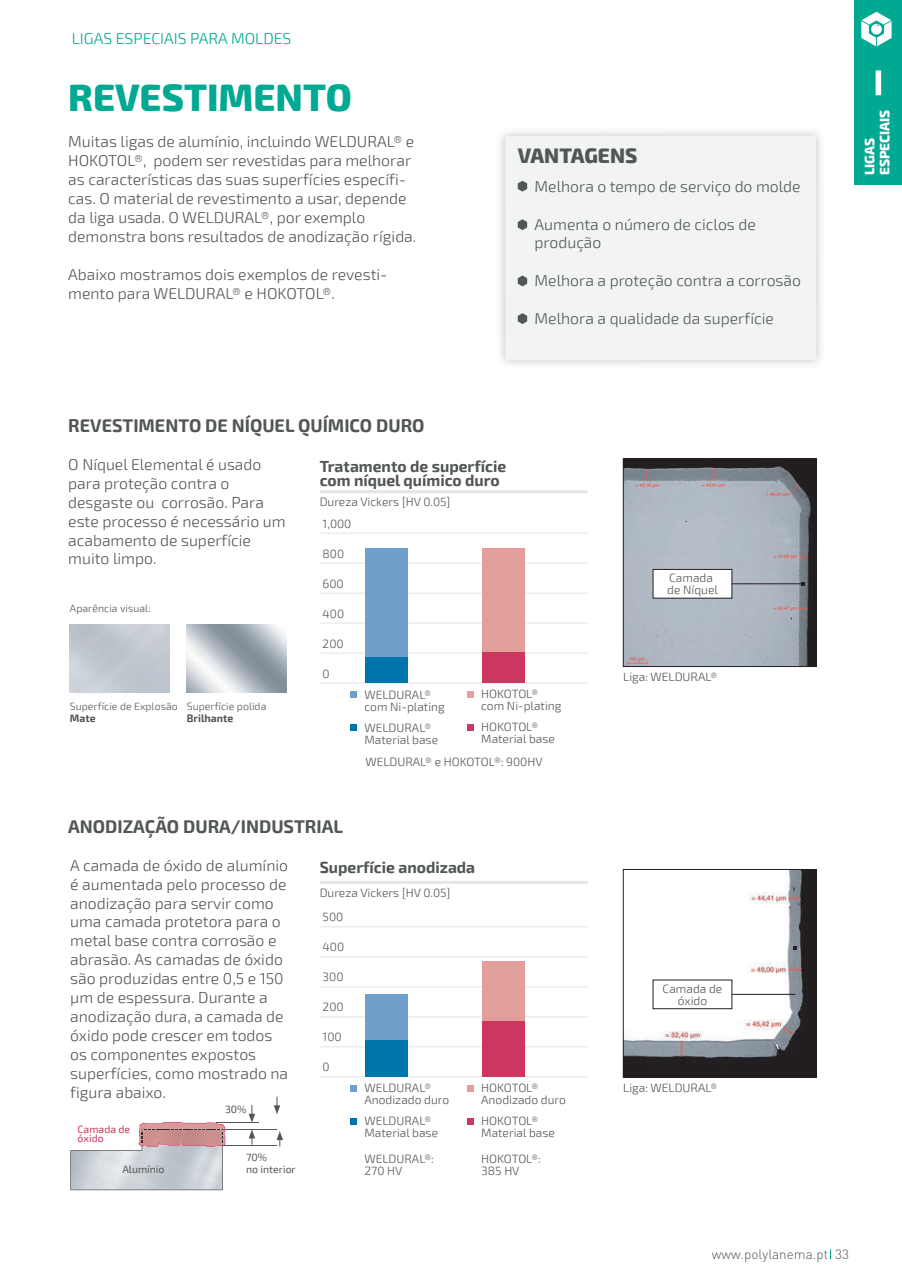
<style>
.page{position:relative;width:902px;height:1272px;background:#fff}
.page>*{position:absolute;margin:0;border:0;box-sizing:border-box;transform-origin:0 0}
.t1{font:800 37.5px "Exo 2";color:#00a992}
.t2{font:800 20.55px "Exo 2";color:#525656}
.t3{font:700 18px "Exo 2";color:#525656}
.t4{font:300 15.75px/18.9px "Exo 2";color:#525656}
.t5{font:700 15.75px/13.5px "Exo 2";color:#525656}
.t6{font:300 15.75px "Exo 2";color:#00a992}
.t7{font:300 13.5px "DIN Pro";color:#535757}
.t8{font:800 13.5px/15px "Exo 2";color:#fff}
.t9{font:300 12px/12px "Exo 2";color:#525656}
.t10{font:300 10.5px "Exo 2";letter-spacing:.005em;color:#525656}
.t11{font:10.5px/12px "Exo 2";color:#525656}
.t12{font:700 10.5px "Exo 2";letter-spacing:.005em;color:#525656}
.t13{font:10.5px/9px "Exo 2";color:#cb375f}
</style>
<div class="page">
<hr style="left:216px;top:1123px;width:42px;height:1px;background:#525656">
<hr style="left:223px;top:1129px;width:54px;height:1px;background:#525656">
<hr style="left:223px;top:1146px;width:54px;height:1px;background:#525656">
<svg style="left:249px;top:1105px;width:6px;height:18px"></svg>
<svg style="left:249px;top:1130px;width:6px;height:14px"></svg>
<svg style="left:277px;top:1131px;width:6px;height:15px"></svg>
<svg style="left:274px;top:1097px;width:6px;height:17px"></svg>
<svg style="left:70px;top:1122px;width:155px;height:68px"></svg>
<hr style="left:320px;top:490px;width:268px;height:3px;background:#e4e5e4">
<hr style="left:320px;top:533px;width:268px;height:1px;background:#e4e5e4">
<hr style="left:320px;top:563px;width:268px;height:1px;background:#e4e5e4">
<hr style="left:320px;top:593px;width:268px;height:1px;background:#e4e5e4">
<hr style="left:320px;top:623px;width:268px;height:1px;background:#e4e5e4">
<hr style="left:320px;top:653px;width:268px;height:1px;background:#e4e5e4">
<hr style="left:320px;top:683px;width:268px;height:1px;background:#e4e5e4">
<svg style="left:350px;top:692px;width:6px;height:6px"></svg>
<svg style="left:467px;top:692px;width:6px;height:6px"></svg>
<div style="left:350px;top:724px;width:6px;height:7px;background:#0075ad"></div>
<div style="left:467px;top:724px;width:6px;height:7px;background:#cb375f"></div>
<div style="left:365px;top:657px;width:43px;height:26px;background:#0075ad"></div>
<div style="left:482px;top:652px;width:43px;height:31px;background:#cb375f"></div>
<div style="left:365px;top:548px;width:43px;height:109px;background:#6ea0cb"></div>
<div style="left:482px;top:548px;width:43px;height:104px;background:#e29e9a"></div>
<hr style="left:320px;top:926px;width:268px;height:1px;background:#e4e5e4">
<hr style="left:320px;top:956px;width:268px;height:1px;background:#e4e5e4">
<hr style="left:320px;top:986px;width:268px;height:1px;background:#e4e5e4">
<hr style="left:320px;top:1016px;width:268px;height:1px;background:#e4e5e4">
<hr style="left:320px;top:1046px;width:268px;height:1px;background:#e4e5e4">
<hr style="left:320px;top:1076px;width:268px;height:1px;background:#e4e5e4">
<div style="left:365px;top:1040px;width:43px;height:37px;background:#0075ad"></div>
<div style="left:482px;top:1021px;width:43px;height:56px;background:#cb375f"></div>
<div style="left:365px;top:994px;width:43px;height:46px;background:#6ea0cb"></div>
<div style="left:482px;top:961px;width:43px;height:60px;background:#e29e9a"></div>
<hr style="left:320px;top:881px;width:268px;height:3px;background:#e4e5e4">
<div style="left:350px;top:1085px;width:6px;height:7px;background:#6ea0cb"></div>
<div style="left:467px;top:1085px;width:6px;height:7px;background:#e29e9a"></div>
<svg style="left:350px;top:1118px;width:6px;height:6px"></svg>
<svg style="left:467px;top:1118px;width:6px;height:6px"></svg>
<img style="left:625px;top:460px;width:189px;height:205px">
<div style="left:623px;top:458px;width:193px;height:209px;border:1px solid #231f20"></div>
<hr style="left:713px;top:583px;width:90px;height:1px;background:#231f20">
<div style="left:653px;top:569px;width:79px;height:29px;background:#fff"></div>
<div style="left:653px;top:569px;width:79px;height:29px;border:1px solid #231f20"></div>
<img style="left:625px;top:871px;width:189px;height:204px">
<div style="left:623px;top:869px;width:193px;height:208px;border:1px solid #231f20"></div>
<hr style="left:713px;top:994px;width:82px;height:1px;background:#231f20">
<div style="left:653px;top:980px;width:79px;height:29px;background:#fff"></div>
<div style="left:653px;top:980px;width:79px;height:29px;border:1px solid #231f20"></div>
<div style="left:505px;top:136px;width:311px;height:224px;background:#f2f3f4"></div>
<svg style="left:518px;top:181px;width:9px;height:11px"></svg>
<svg style="left:518px;top:219px;width:9px;height:11px"></svg>
<svg style="left:518px;top:275px;width:9px;height:11px"></svg>
<svg style="left:518px;top:313px;width:9px;height:11px"></svg>
<div style="left:854px;top:0;width:48px;height:185px;background:#00a992"></div>
<div style="left:876px;top:70px;width:5px;height:25px;background:#fff"></div>
<svg style="left:861px;top:12px;width:31px;height:34px"></svg>
<p class="t6" style="left:72px;top:30px;width:221px">LIGAS ESPECIAIS PARA MOLDES</p>
<h1 class="t1" style="left:68px;top:76px;width:285px">REVESTIMENTO</h1>
<p class="t4" style="left:68px;top:133px;width:350px">Muitas ligas de alumínio, incluindo WELDURAL® e HOKOTOL®, podem ser revestidas para melhorar as características das suas superfícies específi&shy;cas. O material de revestimento a usar, depende da liga usada. O WELDURAL®, por exemplo demonstra bons resultados de anodização rígida.</p>
<p class="t4" style="left:68px;top:265px;width:321px">Abaixo mostramos dois exemplos de revesti&shy;mento para WELDURAL® e HOKOTOL®.</p>
<h2 class="t2" style="left:518px;top:143px;width:121px">VANTAGENS</h2>
<p class="t4" style="left:535px;top:177px;width:268px">Melhora o tempo de serviço do molde</p>
<p class="t4" style="left:535px;top:215px;width:223px">Aumenta o número de ciclos de produção</p>
<p class="t4" style="left:535px;top:272px;width:268px">Melhora a proteção contra a corrosão</p>
<p class="t4" style="left:535px;top:309px;width:241px">Melhora a qualidade da superfície</p>
<p class="t8" style="left:863px;top:175px;width:67px;rotate:-90deg">LIGAS<br>ESPECIAIS</p>
<p class="t3" style="left:68px;top:415px;width:358px">REVESTIMENTO DE NÍQUEL QUÍMICO DURO</p>
<p class="t4" style="left:68px;top:455px;width:219px">O Níquel Elemental é usado para proteção contra o desgaste ou corrosão. Para este processo é necessário um acabamento de superfície muito limpo.</p>
<p class="t10" style="left:70px;top:602px;width:82px">Aparência visual:</p>
<p class="t10" style="left:70px;top:700px;width:109px">Superfície de Explosão</p>
<p class="t12" style="left:70px;top:712px;width:27px">Mate</p>
<p class="t10" style="left:187px;top:700px;width:81px">Superfície polida</p>
<p class="t12" style="left:187px;top:712px;width:48px">Brilhante</p>
<p class="t5" style="left:320px;top:460px;width:188px">Tratamento de superfície com níquel químico duro</p>
<p class="t9" style="left:320px;top:491px;width:132px;line-height:21.8px">Dureza Vickers [HV 0.05]<br>1,000</p>
<p class="t9" style="left:323px;top:548px;width:23px">800</p>
<p class="t9" style="left:323px;top:578px;width:23px">600</p>
<p class="t9" style="left:323px;top:608px;width:23px">400</p>
<p class="t9" style="left:323px;top:638px;width:23px">200</p>
<p class="t9" style="left:323px;top:668px;width:9px">0</p>
<p class="t9" style="left:365px;top:689px;width:68px">WELDURAL®</p>
<p class="t9" style="left:481px;top:688px;width:82px">HOKOTOL® com Ni-plating</p>
<p class="t9" style="left:481px;top:721px;width:75px">HOKOTOL®<br>Material base</p>
<p class="t9" style="left:365px;top:696px;width:82px;line-height:21px">com Ni-plating<br>WELDURAL®</p>
<p class="t9" style="left:365px;top:734px;width:75px">Material base</p>
<p class="t9" style="left:365px;top:756px;width:179px">WELDURAL® e HOKOTOL®: 900HV</p>
<p class="t3" style="left:68px;top:816px;width:276px">ANODIZAÇÃO DURA/INDUSTRIAL</p>
<p class="t4" style="left:70px;top:856px;width:219px">A camada de óxido de alumínio é aumentada pelo processo de anodização para servir como uma camada protetora para o metal base contra corrosão e abrasão. As camadas de óxido são produzidas entre 0,5 e 150 μm de espessura. Durante a anodização dura, a camada de óxido pode crescer em todos os componentes expostos superfícies, como mostrado na figura abaixo.</p>
<p class="t13" style="left:78px;top:1125px;width:54px">Camada de óxido</p>
<p class="t11" style="left:122px;top:1164px;width:44px">Alumínio</p>
<p class="t11" style="left:225px;top:1103px;width:23px">30%</p>
<p class="t11" style="left:246px;top:1152px;width:51px">70%<br>no interior</p>
<p class="t5" style="left:320px;top:861px;width:157px">Superfície anodizada</p>
<p class="t9" style="left:320px;top:881px;width:132px;line-height:24px">Dureza Vickers [HV 0.05]<br>500</p>
<p class="t9" style="left:323px;top:941px;width:23px">400</p>
<p class="t9" style="left:323px;top:971px;width:22px">300</p>
<p class="t9" style="left:323px;top:1001px;width:23px">200</p>
<p class="t9" style="left:323px;top:1031px;width:20px">100</p>
<p class="t9" style="left:323px;top:1061px;width:9px">0</p>
<p class="t9" style="left:365px;top:1082px;width:86px">WELDURAL®<br>Anodizado duro</p>
<p class="t9" style="left:365px;top:1115px;width:75px">WELDURAL®<br>Material base</p>
<p class="t9" style="left:481px;top:1082px;width:86px">HOKOTOL®<br>Anodizado duro</p>
<p class="t9" style="left:481px;top:1115px;width:75px">HOKOTOL®<br>Material base</p>
<p class="t9" style="left:365px;top:1153px;width:71px">WELDURAL®:<br>270 HV</p>
<p class="t9" style="left:481px;top:1153px;width:61px">HOKOTOL®:<br>385 HV</p>
<p class="t9" style="left:667px;top:572px;width:52px">Camada de Níquel</p>
<p class="t9" style="left:623px;top:671px;width:95px">Liga: WELDURAL®</p>
<p class="t9" style="left:663px;top:983px;width:61px;text-align:center">Camada de óxido</p>
<p class="t9" style="left:623px;top:1081px;width:95px">Liga: WELDURAL®</p>
<p class="t7" style="left:712px;top:1245px;width:139px">www.polylanema.pt 33</p>
</div>
